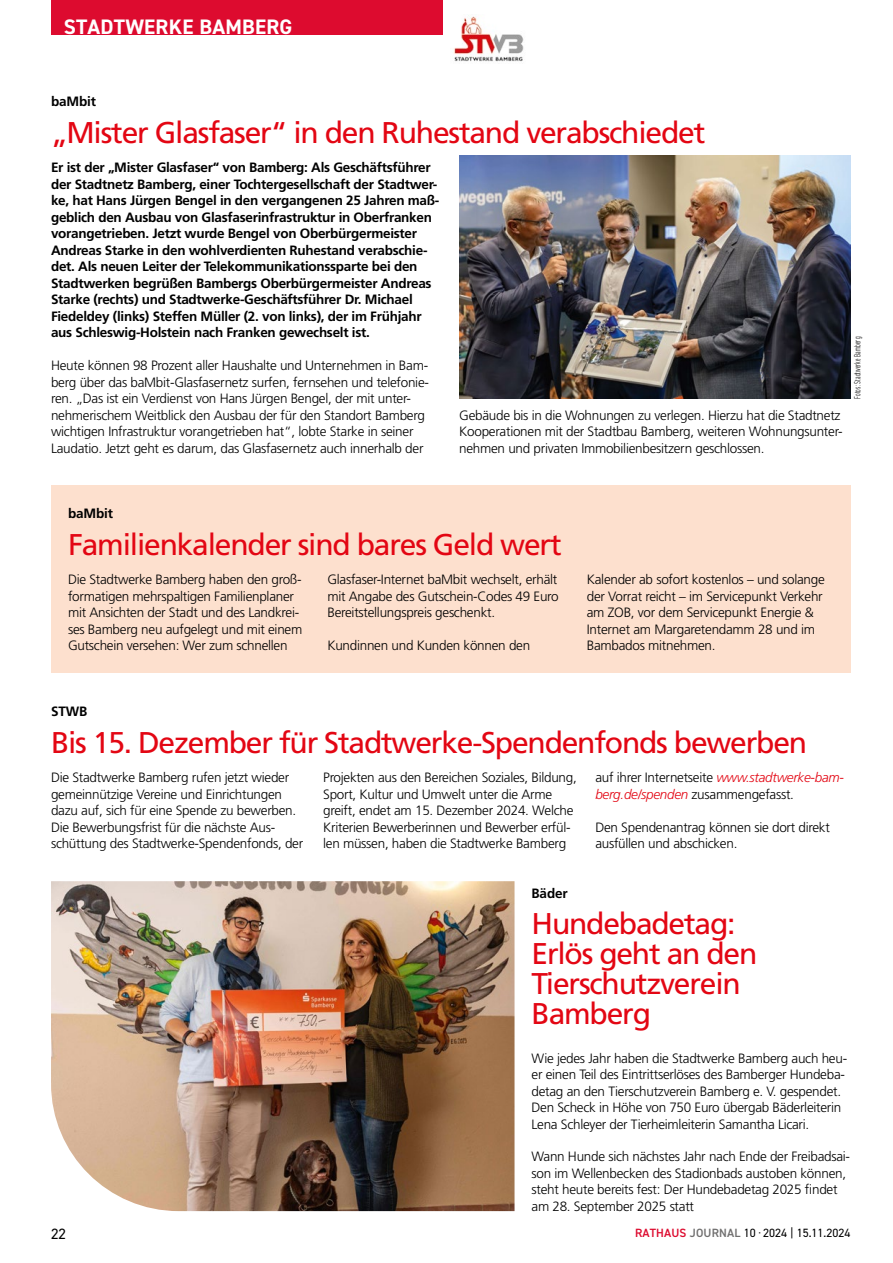
<style>
.page{position:relative;width:893px;height:1263px;background:#fff}
.page>*{position:absolute;margin:0;border:0;box-sizing:border-box;transform-origin:0 0}
.t1{font:30px/30px "Frutiger LT Std";letter-spacing:-.04em;color:#e30613}
.t2{font:700 21px "DIN2014";letter-spacing:.01em;color:#fff}
.t3{font:15px "DIN2014";color:#000}
.t4{font:300 13.5px/16.5px "Frutiger LT Std";letter-spacing:-.02em;color:#000}
.t5{font:700 13.5px/16.5px "Frutiger LT Std";letter-spacing:-.02em;color:#000}
.t6{font:12px "DIN2014";color:#000}
.t7{font:300 condensed 9px "DIN2014";letter-spacing:.025em;color:#000;scale:.7 1}
.s1{font-style:italic;color:#e30613}
.s2{font-weight:600;color:#dd0b2f}
.s3{font-weight:600;color:#706f6f}
</style>
<div class="page">
<img style="left:453px;top:15px;width:71px;height:47px">
<div style="left:51px;top:0;width:391px;height:34px;background:#dd0b2f"></div>
<div style="left:51px;top:485px;width:799px;height:188px;background:#fde0ce"></div>
<img style="left:51px;top:881px;width:463px;height:330px">
<img style="left:459px;top:156px;width:391px;height:242px">
<h1 class="t2" style="left:64px;top:13px;width:230px">STADTWERKE BAMBERG</h1>
<p class="t5" style="left:51px;top:93px;width:47px">baMbit</p>
<h2 class="t1" style="left:51px;top:117px;width:656px">„Mister Glasfaser“ in den Ruhestand verabschiedet</h2>
<p class="t5" style="left:51px;top:159px;width:390px">Er ist der „Mister Glasfaser“ von Bamberg: Als Geschäftsführer der Stadtnetz Bamberg, einer Tochtergesellschaft der Stadtwer&shy;ke, hat Hans Jürgen Bengel in den vergangenen 25 Jahren maß&shy;geblich den Ausbau von Glasfaserinfrastruktur in Oberfranken vorangetrieben. Jetzt wurde Bengel von Oberbürgermeister Andreas Starke in den wohlverdienten Ruhestand verabschie&shy;det. Als neuen Leiter der Telekommunikationssparte bei den Stadtwerken begrüßen Bambergs Oberbürgermeister Andreas Starke (rechts) und Stadtwerke-Geschäftsführer Dr. Michael Fiedeldey (links) Steffen Müller (2. von links), der im Frühjahr aus Schleswig-Holstein nach Franken gewechselt ist.</p>
<p class="t4" style="left:51px;top:357px;width:379px">Heute können 98 Prozent aller Haushalte und Unternehmen in Bam&shy;berg über das baMbit-Glasfasernetz surfen, fernsehen und telefonie&shy;ren. „Das ist ein Verdienst von Hans Jürgen Bengel, der mit unter&shy;nehmerischem Weitblick den Ausbau der für den Standort Bamberg wichtigen Infrastruktur vorangetrieben hat“, lobte Starke in seiner Laudatio. Jetzt geht es darum, das Glasfasernetz auch innerhalb der</p>
<p class="t4" style="left:459px;top:407px;width:385px">Gebäude bis in die Wohnungen zu verlegen. Hierzu hat die Stadtnetz<br>Kooperationen mit der Stadtbau Bamberg, weiteren Wohnungsunter&shy;nehmen und privaten Immobilienbesitzern geschlossen.</p>
<p class="t7" style="left:852px;top:399px;width:90px;rotate:-90deg">Fotos: Stadtwerke Bamberg</p>
<p class="t5" style="left:68px;top:506px;width:47px">baMbit</p>
<h2 class="t1" style="left:68px;top:530px;width:495px">Familienkalender sind bares Geld wert</h2>
<p class="t4" style="left:68px;top:572px;width:236px">Die Stadtwerke Bamberg haben den groß&shy;formatigen mehrspaltigen Familienplaner mit Ansichten der Stadt und des Landkrei&shy;ses Bamberg neu aufgelegt und mit einem Gutschein versehen: Wer zum schnellen</p>
<p class="t4" style="left:327px;top:572px;width:233px;text-align:justify">Glasfaser-Internet baMbit wechselt, erhält mit Angabe des Gutschein-Codes 49 Euro Bereitstellungspreis geschenkt.</p>
<p class="t4" style="left:327px;top:638px;width:204px">Kundinnen und Kunden können den</p>
<p class="t4" style="left:587px;top:572px;width:240px">Kalender ab sofort kostenlos – und solange der Vorrat reicht – im Servicepunkt Verkehr am ZOB, vor dem Servicepunkt Energie &amp; Internet am Margaretendamm 28 und im Bambados mitnehmen.</p>
<p class="t5" style="left:51px;top:703px;width:38px">STWB</p>
<h2 class="t1" style="left:51px;top:727px;width:758px">Bis 15. Dezember für Stadtwerke-Spendenfonds bewerben</h2>
<p class="t4" style="left:51px;top:769px;width:254px">Die Stadtwerke Bamberg rufen jetzt wieder gemeinnützige Vereine und Einrichtungen dazu auf, sich für eine Spende zu bewerben.<br>Die Bewerbungsfrist für die nächste Aus&shy;schüttung des Stadtwerke-Spendenfonds, der</p>
<p class="t4" style="left:323px;top:769px;width:255px">Projekten aus den Bereichen Soziales, Bildung, Sport, Kultur und Umwelt unter die Arme greift, endet am 15. Dezember 2024. Welche Kriterien Bewerberinnen und Bewerber erfül&shy;len müssen, haben die Stadtwerke Bamberg</p>
<p class="t4" style="left:595px;top:769px;width:250px">auf ihrer Internetseite <span class="s1">www.stadtwerke-bam&shy;berg.de/spenden</span> zusammengefasst.</p>
<p class="t4" style="left:595px;top:819px;width:236px">Den Spendenantrag können sie dort direkt ausfüllen und abschicken.</p>
<p class="t5" style="left:531px;top:885px;width:38px">Bäder</p>
<h2 class="t1" style="left:531px;top:909px;width:227px">Hundebadetag:<br>Erlös geht an den<br>Tierschutzverein<br>Bamberg</h2>
<p class="t4" style="left:532px;top:1050px;width:317px">Wie jedes Jahr haben die Stadtwerke Bamberg auch heu&shy;er einen Teil des Eintrittserlöses des Bamberger Hundeba&shy;detag an den Tierschutzverein Bamberg e. V. gespendet.<br>Den Scheck in Höhe von 750 Euro übergab Bäderleiterin Lena Schleyer der Tierheimleiterin Samantha Licari.</p>
<p class="t4" style="left:532px;top:1149px;width:320px">Wann Hunde sich nächstes Jahr nach Ende der Freibadsai&shy;son im Wellenbecken des Stadionbads austoben können, steht heute bereits fest: Der Hundebadetag 2025 findet am 28. September 2025 statt</p>
<p class="t3" style="left:51px;top:1224px;width:16px">22</p>
<p class="t6" style="left:635px;top:1225px;width:217px"><span class="s2">RATHAUS</span> <span class="s3">JOURNAL</span> 10 · 2024 | 15.11.2024</p>
</div>
